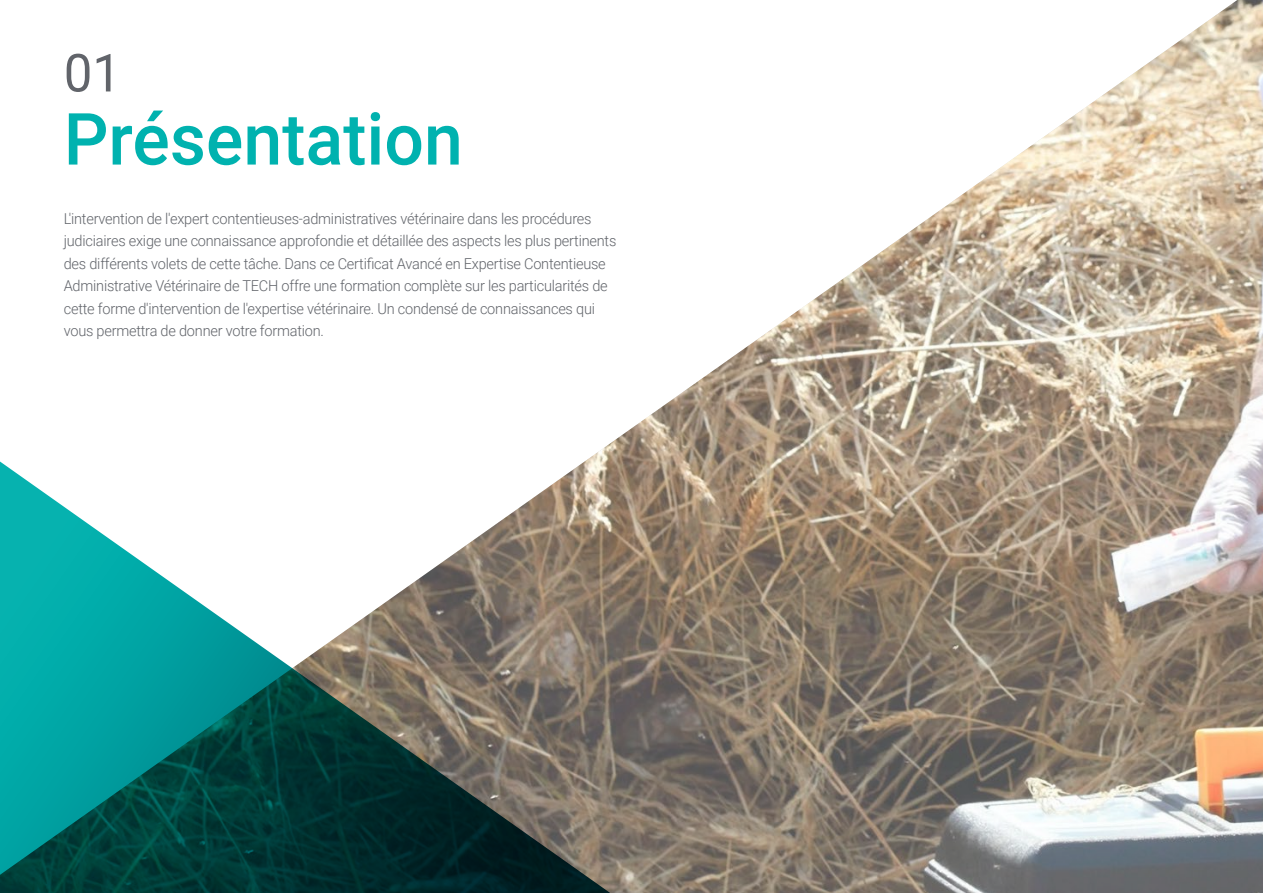
<style>
.page{position:relative;width:1263px;height:893px;background:#fff}
.page>*{position:absolute;margin:0;border:0;box-sizing:border-box;transform-origin:0 0}
.t1{font:500 72px "Roboto";color:#00b2af}
.t2{font:52.5px "Roboto";color:#61646a}
.t3{font:300 15px/22.5px "Roboto";letter-spacing:-.015em;color:#61646a}
</style>
<div class="page">
<img style="left:607px;top:0;width:656px;height:893px">
<svg style="left:0;top:446px;width:640px;height:447px"></svg>
<h2 class="t2" style="left:64px;top:36px;width:59px">01</h2>
<h1 class="t1" style="left:64px;top:89px;width:401px">Présentation</h1>
<p class="t3" style="left:64px;top:207px;width:554px">L'intervention de l'expert contentieuses-administratives vétérinaire dans les procédures judiciaires exige une connaissance approfondie et détaillée des aspects les plus pertinents des différents volets de cette tâche. Dans ce Certificat Avancé en Expertise Contentieuse Administrative Vétérinaire de TECH offre une formation complète sur les particularités de cette forme d'intervention de l'expertise vétérinaire. Un condensé de connaissances qui vous permettra de donner votre formation.</p>
</div>
